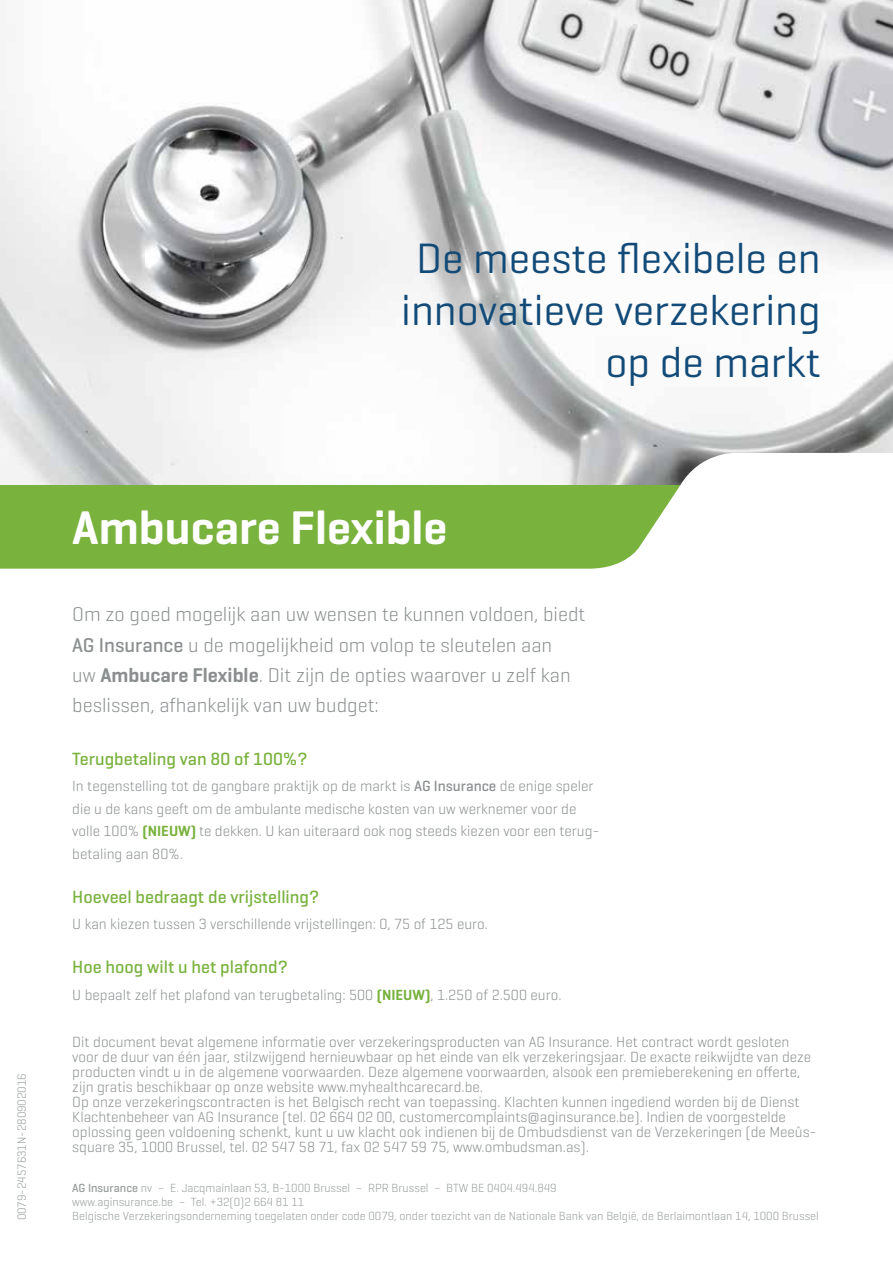
<style>
.page{position:relative;width:893px;height:1263px;background:#fff}
.page>*{position:absolute;margin:0;border:0;box-sizing:border-box;transform-origin:0 0}
.t1{font:600 48px "Geogrotesque";color:#fff}
.t2{font:43.2px/51.9px "Geogrotesque";color:#124a78;text-align:right}
.t3{font:300 20.25px/30.3px "Geogrotesque";color:#8a8e8f}
.t4{font:500 18px "Geogrotesque";color:#7ab23e}
.t5{font:300 15px/15px "Geogrotesque";color:#8a8e8f}
.t6{font:300 12px/14.4px "Geogrotesque";color:#959b9a}
.s1{font-weight:500}
.s2{font-weight:600}
.s3{font-weight:600;color:#7ab23e}
</style>
<div class="page">
<img style="left:0;top:0;width:893px;height:452px">
<svg style="left:0;top:452px;width:893px;height:117px;fill:#7ab23e"></svg>
<h2 class="t2" style="left:401px;top:231px;width:421px">De meeste flexibele en innovatieve verzekering op de markt</h2>
<p class="t6" style="left:14px;top:1220px;width:149px;rotate:-90deg">0079-2457631N-280902016</p>
<h1 class="t1" style="left:72px;top:498px;width:377px">Ambucare Flexible</h1>
<h3 class="t3" style="left:72px;top:598px;width:515px">Om zo goed mogelijk aan uw wensen te kunnen voldoen, biedt <span class="s1">AG Insurance</span> u de mogelijkheid om volop te sleutelen aan<br>uw <span class="s2">Ambucare Flexible</span>. Dit zijn de opties waarover u zelf kan beslissen, afhankelijk van uw budget:</h3>
<p class="t4" style="left:72px;top:747px;width:237px">Terugbetaling van 80 of 100%?</p>
<p class="t5" style="left:72px;top:774px;width:529px;line-height:22.5px">In tegenstelling tot de gangbare praktijk op de markt is <span class="s1">AG Insurance</span> de enige speler die u de kans geeft om de ambulante medische kosten van uw werknemer voor de volle 100% <span class="s3">(NIEUW)</span> te dekken. U kan uiteraard ook nog steeds kiezen voor een terug&shy;betaling aan 80%.</p>
<p class="t4" style="left:72px;top:885px;width:248px">Hoeveel bedraagt de vrijstelling?</p>
<p class="t5" style="left:72px;top:916px;width:417px">U kan kiezen tussen 3 verschillende vrijstellingen: 0, 75 of 125 euro.</p>
<p class="t4" style="left:72px;top:956px;width:217px">Hoe hoog wilt u het plafond?</p>
<p class="t5" style="left:72px;top:987px;width:491px">U bepaalt zelf het plafond van terugbetaling: 500 <span class="s3">(NIEUW)</span>, 1.250 of 2.500 euro.</p>
<p class="t5" style="left:72px;top:1034px;width:746px">Dit document bevat algemene informatie over verzekeringsproducten van AG Insurance. Het contract wordt gesloten voor de duur van één jaar, stilzwijgend hernieuwbaar op het einde van elk verzekeringsjaar. De exacte reikwijdte van deze producten vindt u in de algemene voorwaarden. Deze algemene voorwaarden, alsook een premieberekening en offerte, zijn gratis beschikbaar op onze website www.myhealthcarecard.be.<br>Op onze verzekeringscontracten is het Belgisch recht van toepassing. Klachten kunnen ingediend worden bij de Dienst Klachtenbeheer van AG Insurance (tel. 02 664 02 00, customercomplaints@aginsurance.be). Indien de voorgestelde oplossing geen voldoening schenkt, kunt u uw klacht ook indienen bij de Ombudsdienst van de Verzekeringen (de Meeûs&shy;square 35, 1000 Brussel, tel. 02 547 58 71, fax 02 547 59 75, www.ombudsman.as).</p>
<p class="t6" style="left:72px;top:1180px;width:748px"><span class="s1">AG Insurance</span> nv – E. Jacqmainlaan 53, B-1000 Brussel – RPR Brussel – BTW BE 0404.494.849<br>www.aginsurance.be – Tel. +32(0)2 664 81 11<br>Belgische Verzekeringsonderneming toegelaten onder code 0079, onder toezicht van de Nationale Bank van België, de Berlaimontlaan 14, 1000 Brussel</p>
</div>
